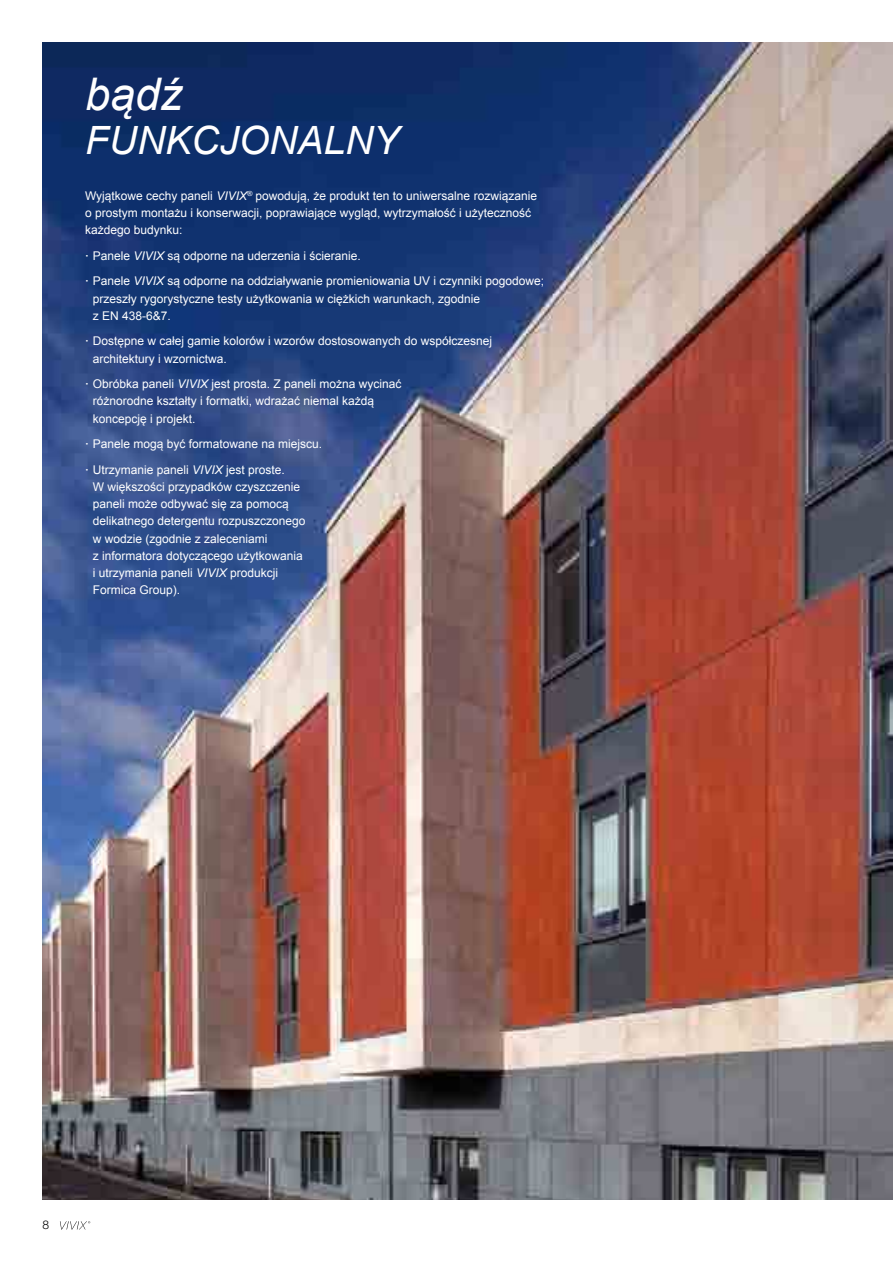
<style>
.page{position:relative;width:893px;height:1263px;background:#fff}
.page>*{position:absolute;margin:0;border:0;box-sizing:border-box;transform-origin:0 0}
.t1{font:italic 45px "Arial";color:#fff}
.t2{font:italic 39px "Arial";color:#fff}
.t3{font:12px/17.2px "Arial";color:#fff}
.t4{font:300 12px "Helvetica Neue";color:#000}
.s1{font-style:italic}
.s2{font-family:"Helvetica Neue";font-size:13.5px}
</style>
<div class="page">
<svg style="left:60px;top:1221px;width:30px;height:8px"></svg>
<img style="left:43px;top:43px;width:850px;height:1156px">
<h1 class="t1" style="left:85px;top:65px;width:99px">bądź</h1>
<h2 class="t2" style="left:85px;top:115px;width:316px">FUNKCJONALNY</h2>
<p class="t3" style="left:85px;top:187px;width:453px">Wyjątkowe cechy paneli <span class="s1">VIVIX</span><sup>®</sup> powodują, że produkt ten to uniwersalne rozwiązanie o prostym montażu i konserwacji, poprawiające wygląd, wytrzymałość i użyteczność każdego budynku:</p>
<p class="t3" style="left:85px;top:243px;width:461px;line-height:25.5px"><span class="s2">·</span> Panele <span class="s1">VIVIX</span> są odporne na uderzenia i ścieranie.<br><span class="s2">·</span> Panele <span class="s1">VIVIX</span> są odporne na oddziaływanie promieniowania UV i czynniki pogodowe;</p>
<p class="t3" style="left:93px;top:290px;width:389px">przeszły rygorystyczne testy użytkowania w ciężkich warunkach, zgodnie z EN 438-6&amp;7.</p>
<p class="t3" style="left:93px;top:333px;width:401px;text-indent:-8px"><span class="s2">·</span> Dostępne w całej gamie kolorów i wzorów dostosowanych do współczesnej architektury i wzornictwa.</p>
<p class="t3" style="left:93px;top:375px;width:310px;text-indent:-8px"><span class="s2">·</span> Obróbka paneli <span class="s1">VIVIX</span> jest prosta. Z paneli można wycinać różnorodne kształty i formatki, wdrażać niemal każdą koncepcję i projekt.</p>
<p class="t3" style="left:85px;top:431px;width:239px;line-height:25.5px"><span class="s2">·</span> Panele mogą być formatowane na miejscu. <span class="s2">·</span> Utrzymanie paneli <span class="s1">VIVIX</span> jest proste.</p>
<p class="t3" style="left:93px;top:478px;width:214px">W większości przypadków czyszczenie paneli może odbywać się za pomocą delikatnego detergentu rozpuszczonego w wodzie (zgodnie z zaleceniami<br>z informatora dotyczącego użytkowania i utrzymania paneli <span class="s1">VIVIX</span> produkcji Formica Group).</p>
<p class="t4" style="left:43px;top:1218px;width:8px">8</p>
</div>
